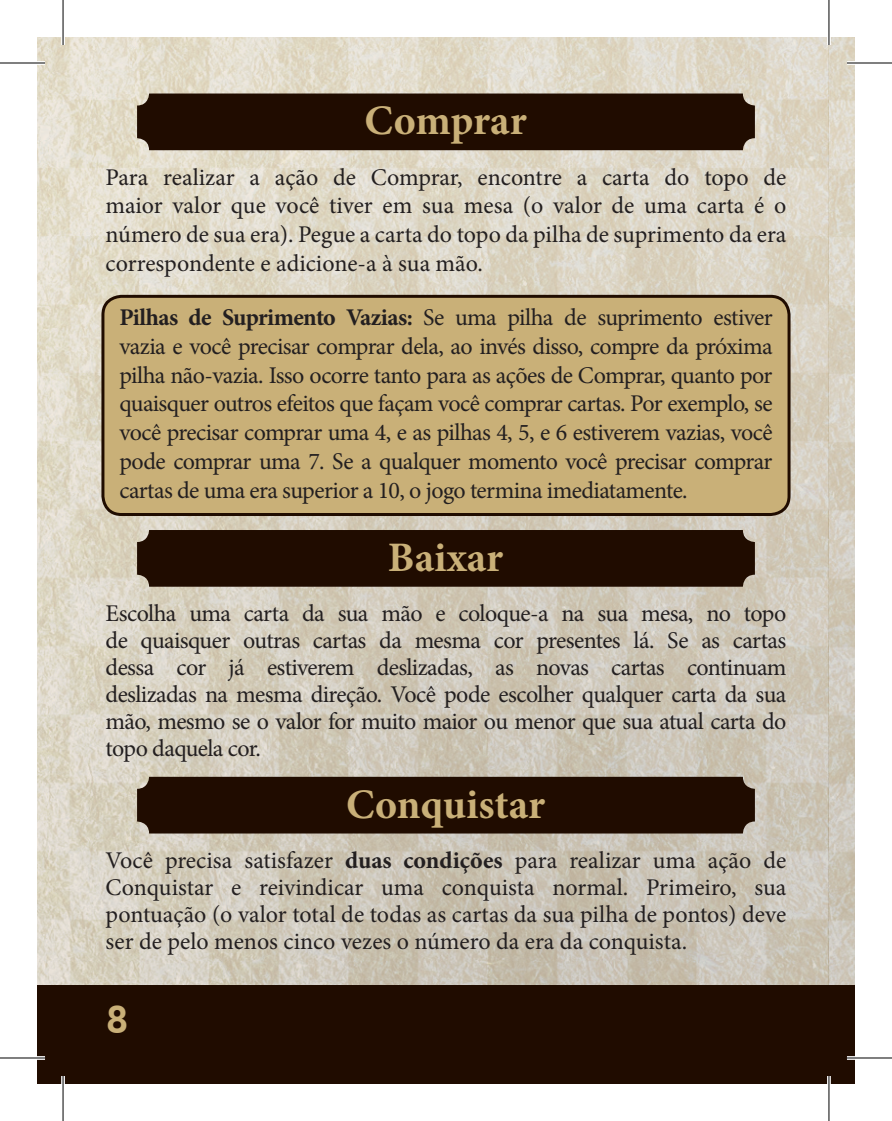
<style>
.page{position:relative;width:892px;height:1121px;background:#fff}
.page>*{position:absolute;margin:0;border:0;box-sizing:border-box;transform-origin:0 0}
.t1{font:700 42px "Minion Pro";color:#c9b078}
.t2{font:800 36px "Futura";color:#c9b078}
.t3{font:24px/28.8px "Minion Pro";letter-spacing:-.015em;color:#231f20;text-align:justify}
.s1{font-weight:700}
</style>
<div class="page">
<img style="left:37px;top:37px;width:817px;height:949px">
<div style="left:37px;top:986px;width:817px;height:97px;background:#200c00"></div>
<div style="left:103px;top:296px;width:685px;height:218px;background:#c9b078;border-radius:19px"></div>
<div style="left:101px;top:295px;width:689px;height:221px;border:3px solid #200c00;border-radius:19px"></div>
<div style="left:137px;top:94px;width:617px;height:56px;background:#200c00;border-radius:12px"></div>
<div style="left:137px;top:530px;width:617px;height:57px;background:#200c00;border-radius:12px"></div>
<div style="left:137px;top:777px;width:617px;height:56px;background:#200c00;border-radius:12px"></div>
<hr style="left:0;top:61px;width:45px;height:4px;background:#fff">
<hr style="left:846px;top:61px;width:45px;height:4px;background:#fff">
<svg style="left:0;top:1056px;width:45px;height:4px"></svg>
<svg style="left:847px;top:1056px;width:44px;height:4px"></svg>
<hr style="left:61px;top:0;width:4px;height:45px;background:#fff">
<svg style="left:61px;top:1076px;width:4px;height:8px"></svg>
<svg style="left:826px;top:0;width:4px;height:45px"></svg>
<svg style="left:826px;top:1076px;width:4px;height:45px"></svg>
<hr style="left:0;top:62px;width:45px;height:2px;background:#000">
<hr style="left:846px;top:62px;width:45px;height:2px;background:#000">
<hr style="left:0;top:1057px;width:45px;height:1px;background:#000">
<hr style="left:846px;top:1057px;width:45px;height:1px;background:#000">
<hr style="left:62px;top:0;width:2px;height:45px;background:#000">
<hr style="left:62px;top:1076px;width:2px;height:45px;background:#000">
<hr style="left:828px;top:0;width:1px;height:45px;background:#000">
<hr style="left:828px;top:1076px;width:1px;height:45px;background:#000">
<p class="t1" style="left:364px;top:91px;width:164px">Comprar</p>
<p class="t3" style="left:106px;top:163px;width:682px">Para realizar a ação de Comprar, encontre a carta do topo de maior valor que você tiver em sua mesa (o valor de uma carta é o número de sua era). Pegue a carta do topo da pilha de suprimento da era correspondente e adicione-a à sua mão.</p>
<p class="t3" style="left:119px;top:303px;width:654px"><span class="s1">Pilhas de Suprimento Vazias:</span> Se uma pilha de suprimento estiver vazia e você precisar comprar dela, ao invés disso, compre da próxima pilha não-vazia. Isso ocorre tanto para as ações de Comprar, quanto por quaisquer outros efeitos que façam você comprar cartas. Por exemplo, se você precisar comprar uma 4, e as pilhas 4, 5, e 6 estiverem vazias, você pode comprar uma 7. Se a qualquer momento você precisar comprar cartas de uma era superior a 10, o jogo termina imediatamente.</p>
<p class="t1" style="left:388px;top:528px;width:117px">Baixar</p>
<p class="t3" style="left:106px;top:600px;width:682px;line-height:27px">Escolha uma carta da sua mão e coloque-a na sua mesa, no topo de quaisquer outras cartas da mesma cor presentes lá. Se as cartas dessa cor já estiverem deslizadas, as novas cartas continuam deslizadas na mesma direção. Você pode escolher qualquer carta da sua mão, mesmo se o valor for muito maior ou menor que sua atual carta do topo daquela cor.</p>
<p class="t1" style="left:346px;top:774px;width:200px">Conquistar</p>
<p class="t3" style="left:106px;top:847px;width:682px;line-height:27px">Você precisa satisfazer <span class="s1">duas condições</span> para realizar uma ação de Conquistar e reivindicar uma conquista normal. Primeiro, sua pontuação (o valor total de todas as cartas da sua pilha de pontos) deve ser de pelo menos cinco vezes o número da era da conquista.</p>
<h2 class="t2" style="left:107px;top:995px;width:22px">8</h2>
</div>
